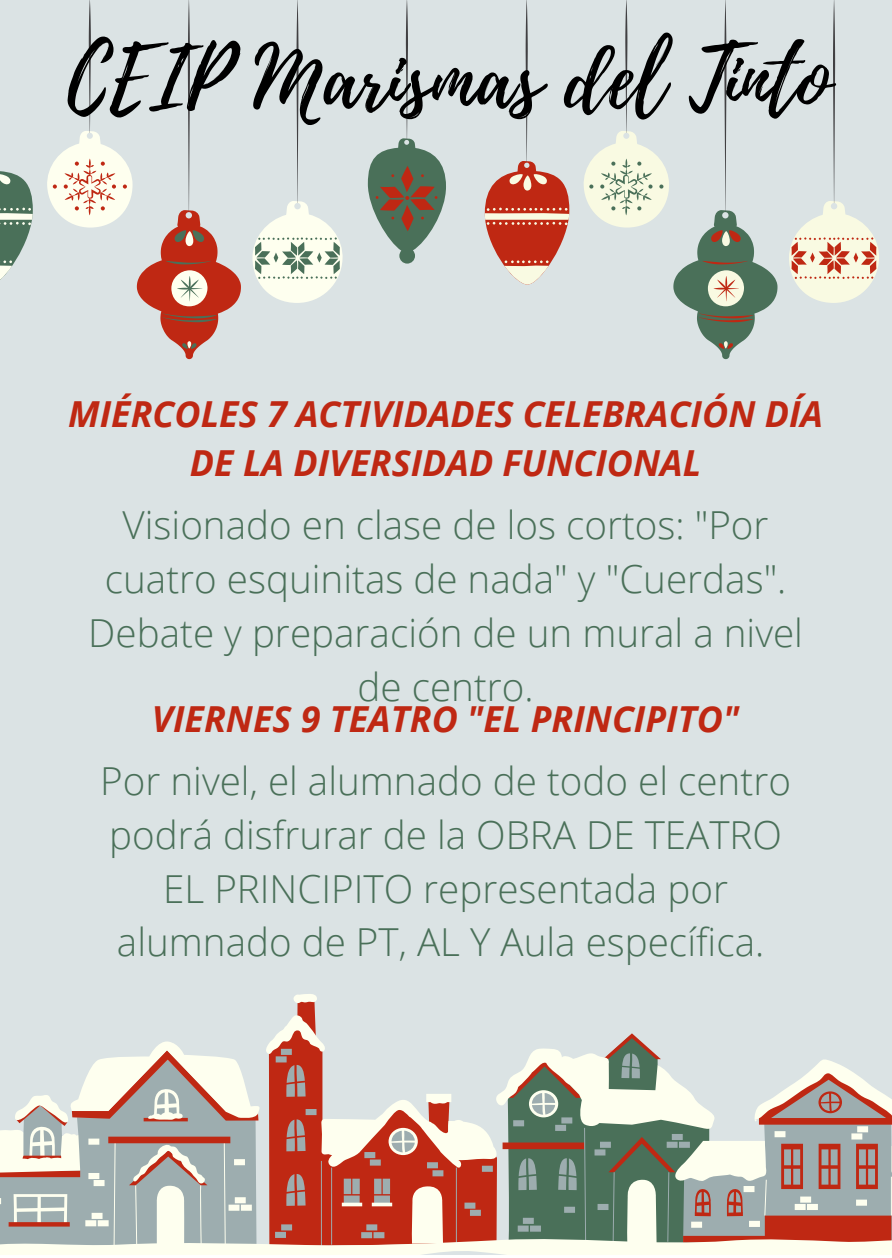
<style>
.page{position:relative;width:892px;height:1258px;background:#fff}
.page>*{position:absolute;margin:0;border:0;box-sizing:border-box;transform-origin:0 0}
.t1{font:84.3px "Playlist Script";color:#000}
.t2{font:300 38.7px/54px "Open Sans";color:#4a7059;text-align:center}
.t3{font:italic 700 35.7px/49.5px "Open Sans";color:#bf2813;text-align:center}
</style>
<div class="page">
<div style="left:0;top:0;width:891px;height:1255px;background:#dbe3e4"></div>
<svg style="left:0;top:994px;width:891px;height:261px"></svg>
<svg style="left:0;top:171px;width:33px;height:109px"></svg>
<svg style="left:368px;top:0;width:78px;height:264px"></svg>
<svg style="left:47px;top:0;width:194px;height:359px"></svg>
<svg style="left:252px;top:0;width:91px;height:303px"></svg>
<svg style="left:484px;top:0;width:85px;height:285px"></svg>
<svg style="left:584px;top:0;width:193px;height:359px"></svg>
<svg style="left:789px;top:0;width:90px;height:303px"></svg>
<h1 class="t1" style="left:68px;top:18px;width:763px">CEIP Marismas del Tinto</h1>
<p class="t3" style="left:68px;top:388px;width:756px">MIÉRCOLES 7 ACTIVIDADES CELEBRACIÓN DÍA<br>DE LA DIVERSIDAD FUNCIONAL</p>
<p class="t2" style="left:88px;top:497px;width:716px">Visionado en clase de los cortos: "Por cuatro esquinitas de nada" y "Cuerdas".<br>Debate y preparación de un mural a nivel de centro.</p>
<p class="t3" style="left:152px;top:693px;width:588px">VIERNES 9 TEATRO "EL PRINCIPITO"</p>
<p class="t2" style="left:100px;top:753px;width:692px">Por nivel, el alumnado de todo el centro podrá disfrurar de la OBRA DE TEATRO EL PRINCIPITO representada por alumnado de PT, AL Y Aula específica.</p>
</div>
